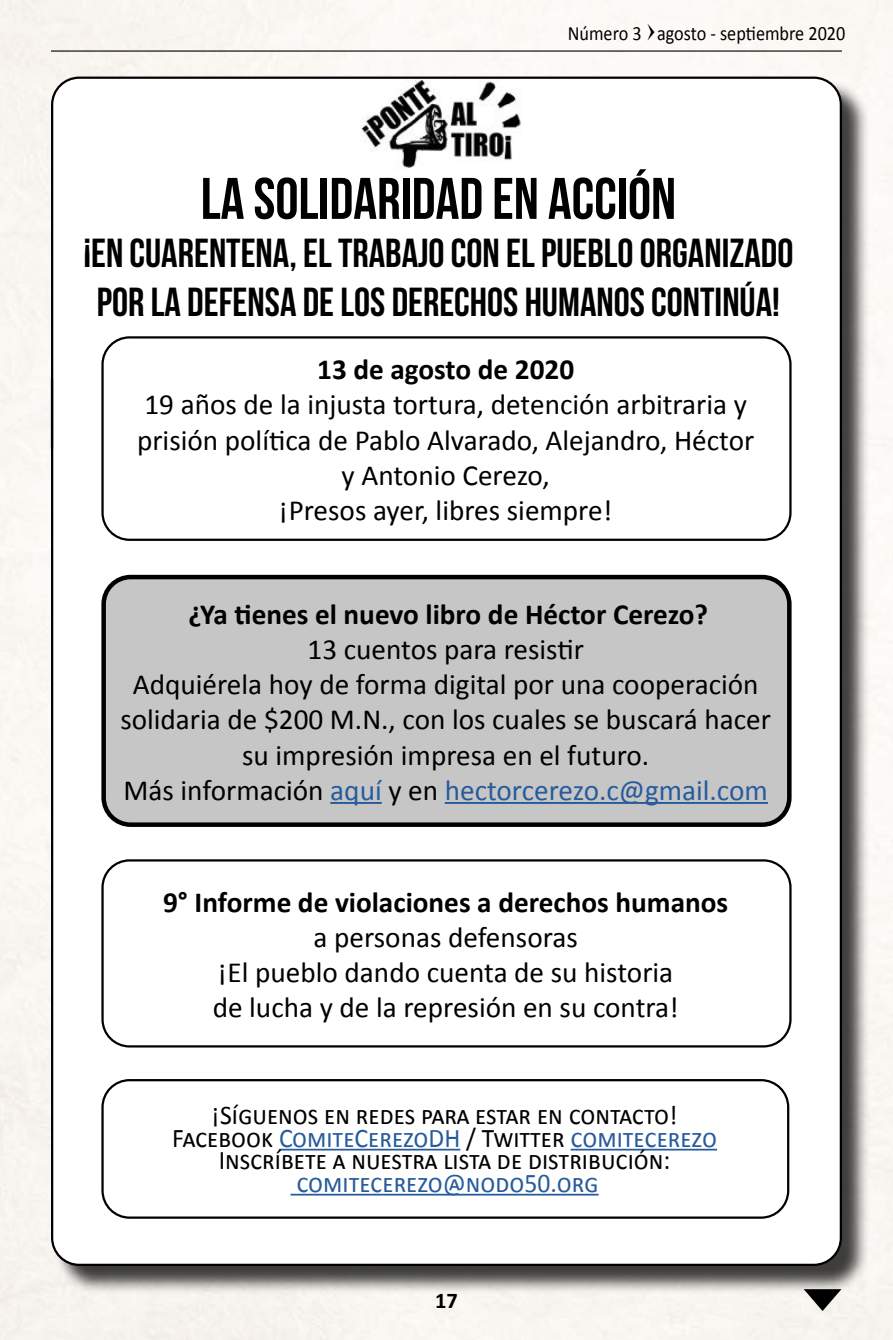
<style>
.page{position:relative;width:893px;height:1340px;background:#fff}
.page>*{position:absolute;margin:0;border:0;box-sizing:border-box;transform-origin:0 0}
.t1{font:63px "Simple Direction Arrows";color:#000}
.t2{font:58.5px "Bebas Neue";color:#000}
.t3{font:40.5px/48.6px "Bebas Neue";color:#000;text-align:center}
.t4{font:29.25px/35.1px "Calibri";color:#000;text-align:center}
.t5{font:700 29.25px "Calibri";color:#000}
.t6{font:27px/22.5px "Calibri";color:#000;text-align:center;scale:.95 1}
.t7{font:27px "Calibri";color:#275b9b;scale:.95 1}
.t8{font:700 22.5px "Calibri";color:#000}
.t9{font:20.25px "Calibri";color:#000;scale:.9 1}
.s1{font-family:"Simple Direction Arrows";font-size:22.5px}
.s2{color:#275b9b}
</style>
<div class="page">
<div style="left:0;top:0;width:893px;height:1339px;background:#faf7f2"></div>
<hr style="left:51px;top:50px;width:791px;height:2px;background:#000">
<div style="left:54px;top:79px;width:816px;height:1214px;background:#000;opacity:.75"></div>
<div style="left:52px;top:78px;width:789px;height:1186px;background:#fff;border-radius:27px"></div>
<div style="left:101px;top:336px;width:691px;height:205px;border:2px solid #000;border-radius:27px"></div>
<div style="left:101px;top:859px;width:691px;height:188px;border:2px solid #000;border-radius:27px"></div>
<div style="left:104px;top:577px;width:685px;height:247px;background:#c6c6c6;border-radius:27px"></div>
<hr style="left:330px;top:802px;width:52px;height:2px;background:#275b9b">
<hr style="left:445px;top:802px;width:323px;height:2px;background:#275b9b">
<div style="left:101px;top:575px;width:691px;height:252px;border:4px solid #000;border-radius:27px"></div>
<hr style="left:279px;top:1148px;width:181px;height:2px;background:#275b9b">
<hr style="left:571px;top:1148px;width:146px;height:2px;background:#275b9b">
<hr style="left:291px;top:1193px;width:308px;height:2px;background:#275b9b">
<div style="left:101px;top:1079px;width:688px;height:139px;border:2px solid #000;border-radius:27px"></div>
<hr style="left:51px;top:378px;width:2px;height:70px;background:#000">
<img style="left:361px;top:80px;width:160px;height:88px">
<p class="t9" style="left:568px;top:20px;width:310px">Número 3 <span class="s1">s</span>agosto - septiembre 2020</p>
<h2 class="t2" style="left:201px;top:166px;width:477px">LA SOLIDARIDAD EN ACCIÓN</h2>
<h3 class="t3" style="left:83px;top:229px;width:711px">¡EN CUARENTENA, EL TRABAJO CON EL PUEBLO ORGANIZADO<br>POR LA DEFENSA DE LOS DERECHOS HUMANOS CONTINÚA!</h3>
<p class="t5" style="left:317px;top:351px;width:258px">13 de agosto de 2020</p>
<p class="t4" style="left:137px;top:387px;width:619px">19 años de la injusta tortura, detención arbitraria y prisión política de Pablo Alvarado, Alejandro, Héctor y Antonio Cerezo,<br>¡Presos ayer, libres siempre!</p>
<p class="t5" style="left:188px;top:595px;width:521px">¿Ya tienes el nuevo libro de Héctor Cerezo?</p>
<p class="t4" style="left:120px;top:632px;width:652px">13 cuentos para resistir<br>Adquiérela hoy de forma digital por una cooperación solidaria de $200 M.N., con los cuales se buscará hacer su impresión impresa en el futuro.<br>Más información <span class="s2">aquí</span> y en <span class="s2">hectorcerezo.c@gmail.com</span></p>
<p class="t5" style="left:163px;top:883px;width:567px">9° Informe de violaciones a derechos humanos</p>
<p class="t4" style="left:213px;top:919px;width:467px">a personas defensoras<br>¡El pueblo dando cuenta de su historia de lucha y de la represión en su contra!</p>
<p class="t6" style="left:172px;top:1103px;width:575px">¡Síguenos en redes para estar en contacto!<br>Facebook <span class="s2">ComiteCerezoDH</span> / Twitter <span class="s2">comitecerezo<br></span>Inscríbete a nuestra lista de distribución:</p>
<p class="t7" style="left:296px;top:1165px;width:320px">comitecerezo@nodo50.org</p>
<p class="t8" style="left:435px;top:1286px;width:24px">17</p>
<h1 class="t1" style="left:800px;top:1265px;width:46px">k</h1>
</div>
